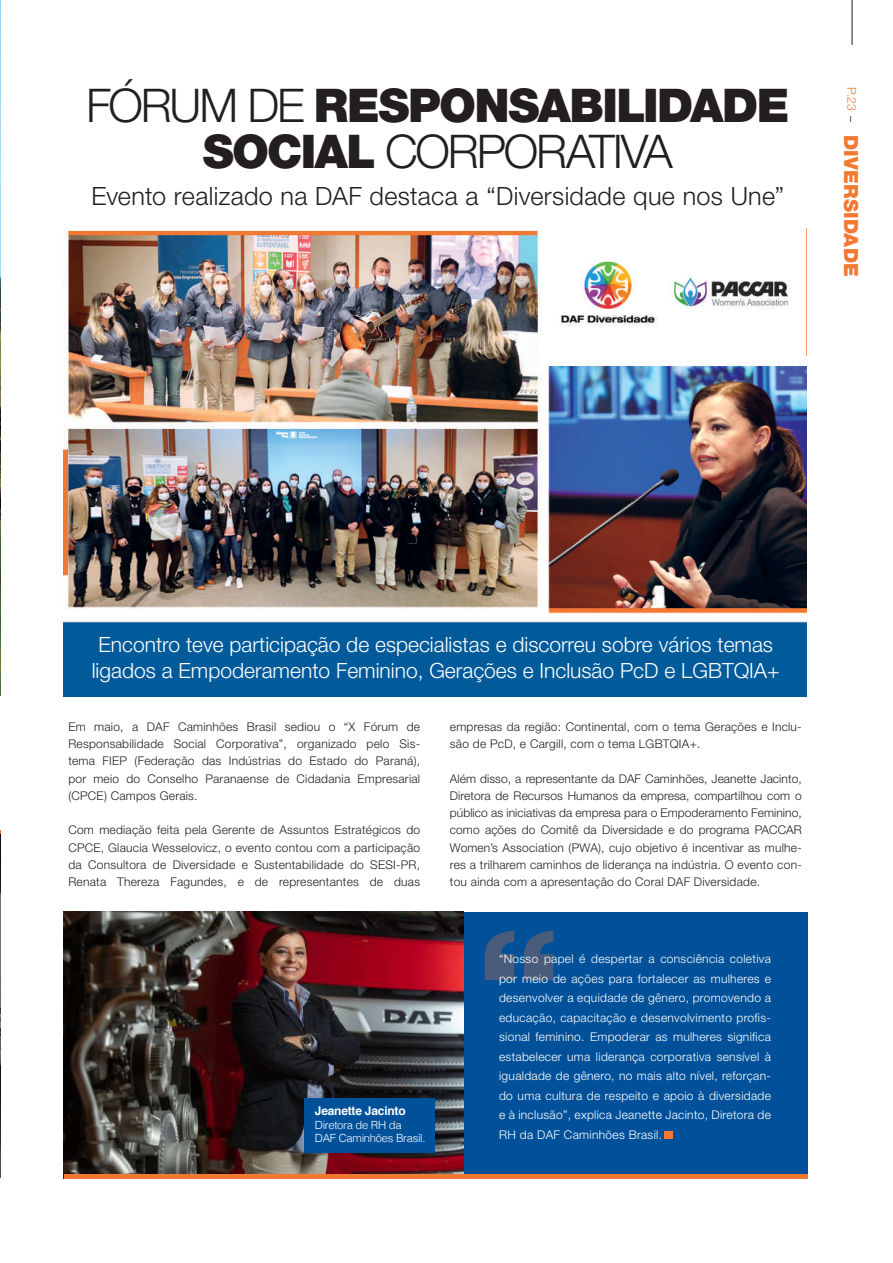
<style>
.page{position:relative;width:893px;height:1263px;background:#fff}
.page>*{position:absolute;margin:0;border:0;box-sizing:border-box;transform-origin:0 0}
.t1{font:900 46.5px/46.5px "Helvetica Neue LT Pro";letter-spacing:-.035em;color:#231f20;text-align:center}
.t2{font:300 25.2px "Helvetica Neue LT Pro";letter-spacing:.01em;color:#231f20}
.t3{font:300 21px/25.5px "Helvetica Neue LT Pro";color:#fff;text-align:center}
.t4{font:900 19.5px "Helvetica Neue LT Pro";letter-spacing:.015em;color:#f37932}
.t5{font:300 12px/17.2px "Helvetica Neue LT Pro";letter-spacing:.02em;color:#231f20;text-align:justify}
.t6{font:300 12px/19.5px "Helvetica Neue LT Pro";letter-spacing:.025em;color:#fff;text-align:justify}
.t7{font:700 12px "Helvetica";letter-spacing:-.02em;color:#fff}
.t8{font:300 12px "Helvetica Neue LT Pro";color:#f37932}
.t9{font:300 11.25px/13.5px "Helvetica";letter-spacing:-.025em;color:#fff}
.s1{font-weight:300}
.s2{color:#231f20}
</style>
<div class="page">
<img style="left:0;top:0;width:1px;height:696px">
<img style="left:64px;top:229px;width:742px;height:467px">
<div style="left:64px;top:911px;width:744px;height:267px;background:#01519a"></div>
<svg style="left:485px;top:930px;width:68px;height:50px"></svg>
<div style="left:664px;top:1131px;width:9px;height:7px;background:#f37932"></div>
<img style="left:64px;top:911px;width:399px;height:263px">
<div style="left:304px;top:1098px;width:131px;height:55px;background:#01519a"></div>
<hr style="left:64px;top:1174px;width:744px;height:4px;background:#f37932">
<img style="left:0;top:835px;width:1px;height:342px">
<hr style="left:852px;top:0;width:1px;height:45px;background:#231f20">
<h1 class="t1" style="left:86px;top:82px;width:705px"><span class="s1">FÓRUM DE</span> RESPONSABILIDADE<br>SOCIAL <span class="s1">CORPORATIVA</span></h1>
<h2 class="t2" style="left:91px;top:181px;width:694px">Evento realizado na DAF destaca a “Diversidade que nos Une”</h2>
<p class="t8" style="left:859px;top:87px;width:36px;rotate:90deg">P.23 <span class="s2">–</span></p>
<h3 class="t4" style="left:863px;top:135px;width:144px;rotate:90deg">DIVERSIDADE</h3>
<h3 class="t3" style="left:92px;top:632px;width:689px">Encontro teve participação de especialistas e discorreu sobre vários temas ligados a Empoderamento Feminino, Gerações e Inclusão PcD e LGBTQIA+</h3>
<p class="t5" style="left:68px;top:718px;width:353px">Em maio, a DAF Caminhões Brasil sediou o “X Fórum de Responsabilidade Social Corporativa”, organizado pelo Sis&shy;tema FIEP (Federação das Indústrias do Estado do Paraná), por meio do Conselho Paranaense de Cidadania Empresarial (CPCE) Campos Gerais.</p>
<p class="t5" style="left:68px;top:821px;width:353px">Com mediação feita pela Gerente de Assuntos Estratégicos do CPCE, Glaucia Wesselovicz, o evento contou com a participação da Consultora de Diversidade e Sustentabilidade do SESI-PR, Renata Thereza Fagundes, e de representantes de duas</p>
<p class="t5" style="left:450px;top:718px;width:353px">empresas da região: Continental, com o tema Gerações e Inclu&shy;são de PcD, e Cargill, com o tema LGBTQIA+.</p>
<p class="t5" style="left:450px;top:769px;width:353px">Além disso, a representante da DAF Caminhões, Jeanette Jacinto, Diretora de Recursos Humanos da empresa, compartilhou com o público as iniciativas da empresa para o Empoderamento Feminino, como ações do Comitê da Diversidade e do programa PACCAR Women’s Association (PWA), cujo objetivo é incentivar as mulhe&shy;res a trilharem caminhos de liderança na indústria. O evento con&shy;tou ainda com a apresentação do Coral DAF Diversidade.</p>
<p class="t7" style="left:315px;top:1101px;width:92px">Jeanette Jacinto</p>
<p class="t9" style="left:315px;top:1117px;width:112px">Diretora de RH da<br>DAF Caminhões Brasil.</p>
<p class="t6" style="left:499px;top:949px;width:273px">“Nosso papel é despertar a consciência coletiva por meio de ações para fortalecer as mulheres e desenvolver a equidade de gênero, promovendo a educação, capacitação e desenvolvimento profis&shy;sional feminino. Empoderar as mulheres significa estabelecer uma liderança corporativa sensível à igualdade de gênero, no mais alto nível, reforçan&shy;do uma cultura de respeito e apoio à diversidade e à inclusão”, explica Jeanette Jacinto, Diretora de RH da DAF Caminhões Brasil.</p>
</div>
